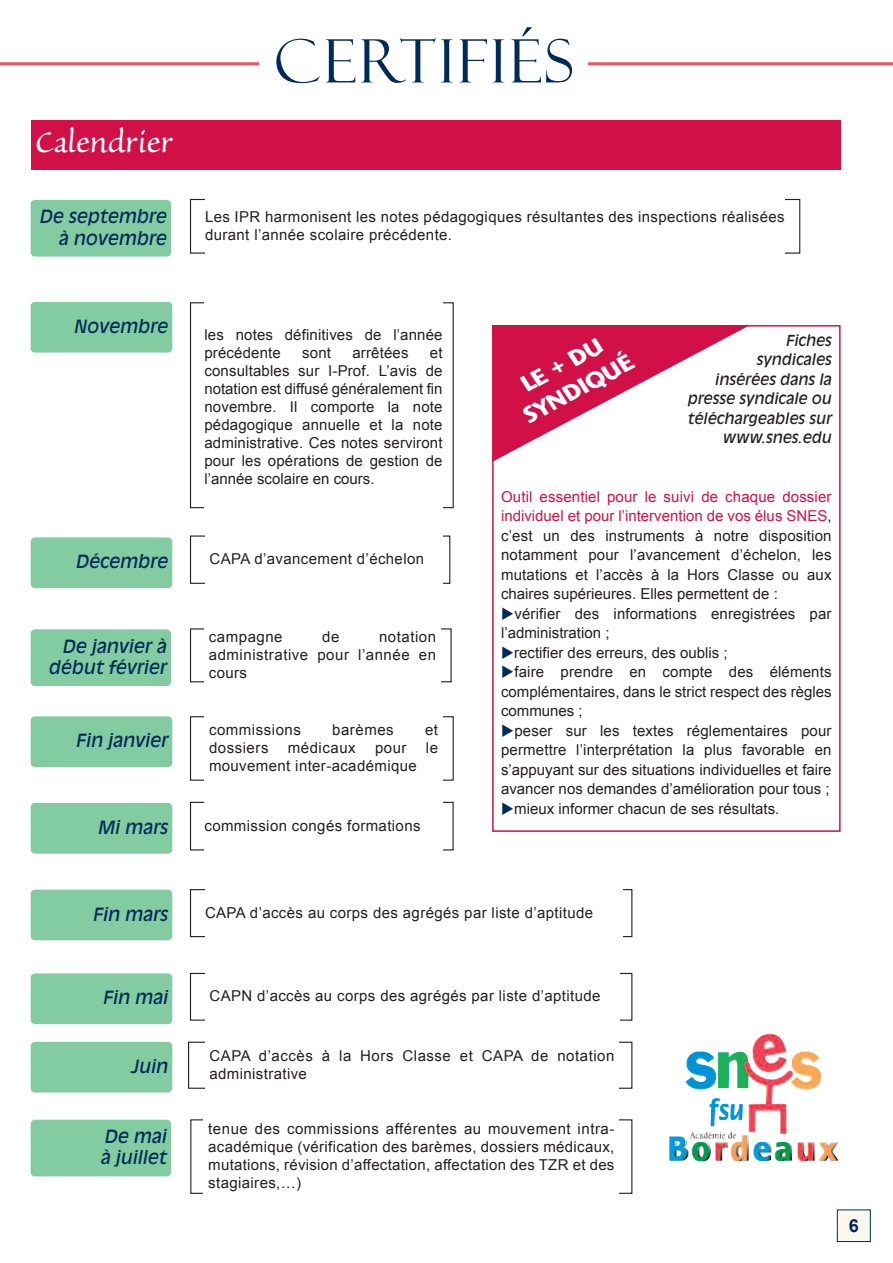
<style>
.page{position:relative;width:893px;height:1263px;background:#fff}
.page>*{position:absolute;margin:0;border:0;box-sizing:border-box;transform-origin:0 0}
.t1{font:60px "Felix Titling";letter-spacing:.05em;color:#002a5a}
.t2{font:37.5px "Sanvito";letter-spacing:-.005em;color:#fff}
.t3{font:700 24px/28.8px "Highlander";color:#fff;text-align:center}
.t4{font:italic 18px/21.6px "Antique Olive";color:#002a5a;text-align:right}
.t5{font:700 18px "Arial";color:#002a5a}
.t6{font:15px/18px "Arial";letter-spacing:.025em;color:#231f20;text-align:justify}
.t7{font:italic 15px/19.5px "Antique Olive";color:#231f20;text-align:right}
.t8{font:15px "Arial";color:#231f20}
.s1{color:#d11048}
.s2{color:#002a5a}
</style>
<div class="page">
<div style="left:31px;top:120px;width:810px;height:50px;background:#d11048"></div>
<hr style="left:0;top:62px;width:893px;height:3px;background:#ef5561">
<div style="left:259px;top:21px;width:329px;height:84px;background:#fff"></div>
<div style="left:31px;top:200px;width:140px;height:57px;background:#83cba0;border-radius:4px"></div>
<div style="left:31px;top:302px;width:141px;height:51px;background:#83cba0;border-radius:4px"></div>
<div style="left:190px;top:535px;width:260px;height:49px;border:1px solid #231f20"></div>
<div style="left:205px;top:533px;width:237px;height:55px;background:#fff"></div>
<div style="left:190px;top:628px;width:262px;height:54px;border:1px solid #231f20"></div>
<div style="left:204px;top:625px;width:237px;height:62px;background:#fff"></div>
<div style="left:190px;top:716px;width:264px;height:65px;border:1px solid #231f20"></div>
<div style="left:204px;top:712px;width:239px;height:74px;background:#fff"></div>
<div style="left:190px;top:802px;width:264px;height:48px;border:1px solid #231f20"></div>
<div style="left:204px;top:799px;width:238px;height:56px;background:#fff"></div>
<svg style="left:492px;top:325px;width:349px;height:507px"></svg>
<svg style="left:492px;top:325px;width:258px;height:137px"></svg>
<img style="left:685px;top:1034px;width:136px;height:105px">
<div style="left:837px;top:1210px;width:33px;height:31px;background:#faf7ef"></div>
<div style="left:837px;top:1210px;width:33px;height:32px;border:1px solid #002a5a"></div>
<div style="left:31px;top:537px;width:141px;height:51px;background:#83cba0;border-radius:4px"></div>
<div style="left:31px;top:629px;width:140px;height:57px;background:#83cba0;border-radius:4px"></div>
<div style="left:31px;top:716px;width:141px;height:51px;background:#83cba0;border-radius:4px"></div>
<div style="left:31px;top:803px;width:141px;height:51px;background:#83cba0;border-radius:4px"></div>
<div style="left:31px;top:890px;width:141px;height:50px;background:#83cba0;border-radius:4px"></div>
<div style="left:31px;top:973px;width:141px;height:51px;background:#83cba0;border-radius:4px"></div>
<div style="left:31px;top:1042px;width:141px;height:50px;background:#83cba0;border-radius:4px"></div>
<div style="left:31px;top:1120px;width:140px;height:56px;background:#83cba0;border-radius:4px"></div>
<h2 class="t2" style="left:35px;top:127px;width:139px">Calendrier</h2>
<p class="t4" style="left:39px;top:207px;width:128px">De septembre à novembre</p>
<h1 class="t1" style="left:274px;top:27px;width:301px">CERTIFIÉS</h1>
<p class="t6" style="left:205px;top:208px;width:581px">Les IPR harmonisent les notes pédagogiques résultantes des inspections réalisées durant l’année scolaire précédente.</p>
<p class="t4" style="left:74px;top:316px;width:96px">Novembre</p>
<p class="t4" style="left:76px;top:552px;width:93px">Décembre</p>
<p class="t4" style="left:48px;top:636px;width:120px">De janvier à début février</p>
<p class="t4" style="left:76px;top:731px;width:94px">Fin janvier</p>
<p class="t4" style="left:98px;top:817px;width:72px">Mi mars</p>
<p class="t6" style="left:204px;top:326px;width:240px">les notes définitives de l’année précédente</p>
<p class="t6" style="left:302px;top:344px;width:30px">sont</p>
<p class="t6" style="left:352px;top:344px;width:58px">arrêtées</p>
<p class="t6" style="left:204px;top:344px;width:240px;text-indent:225px">et consultables sur I-Prof. L’avis de notation est diffusé généralement fin novembre. Il comporte la note pédagogique annuelle et la note administrative. Ces notes serviront pour les opérations de gestion de l’année scolaire en cours.</p>
<p class="t6" style="left:209px;top:550px;width:216px">CAPA d’avancement d’échelon</p>
<p class="t6" style="left:209px;top:628px;width:229px;text-indent:170px">notation administrative pour l’année en cours</p>
<p class="t6" style="left:209px;top:628px;width:75px">campagne</p>
<p class="t6" style="left:322px;top:628px;width:19px">de</p>
<p class="t6" style="left:209px;top:721px;width:93px">commissions</p>
<p class="t6" style="left:332px;top:721px;width:63px">barèmes</p>
<p class="t6" style="left:425px;top:721px;width:15px">et</p>
<p class="t6" style="left:209px;top:739px;width:61px">dossiers</p>
<p class="t6" style="left:288px;top:739px;width:69px">médicaux</p>
<p class="t6" style="left:375px;top:739px;width:33px">pour</p>
<p class="t6" style="left:426px;top:739px;width:14px">le</p>
<p class="t6" style="left:209px;top:757px;width:209px">mouvement inter-académique</p>
<p class="t6" style="left:204px;top:816px;width:218px">commission congés formations</p>
<h3 class="t3" style="left:507px;top:381px;width:122px;rotate:-28deg">LE + DU<br>SYNDIQUÉ</h3>
<p class="t7" style="left:687px;top:331px;width:146px">Fiches<br>syndicales<br>insérées dans la presse syndicale ou téléchargeables sur www.snes.edu</p>
<p class="t6" style="left:501px;top:487px;width:332px;line-height:19.5px"><span class="s1">Outil essentiel pour le suivi de chaque dossier individuel et pour l’intervention de vos élus SNES</span>, c’est un des instruments à notre disposition notamment pour l’avancement d’échelon, les mutations et l’accès à la Hors Classe ou aux chaires supérieures. Elles permettent de :</p>
<p class="t6" style="left:501px;top:604px;width:332px;line-height:19.5px"><span class="s2">◆</span>vérifier des informations enregistrées par l’administration ;</p>
<p class="t8" style="left:501px;top:644px;width:228px"><span class="s2">◆</span>rectifier des erreurs, des oublis ;</p>
<p class="t6" style="left:501px;top:662px;width:332px;line-height:19.5px"><span class="s2">◆</span>faire prendre en compte des éléments complémentaires, dans le strict respect des règles communes ;</p>
<p class="t6" style="left:501px;top:721px;width:332px;line-height:19.5px"><span class="s2">◆</span>peser sur les textes réglementaires pour permettre l’interprétation la plus favorable en s’appuyant sur des situations individuelles et faire avancer nos demandes d’amélioration pour tous ;</p>
<p class="t8" style="left:501px;top:800px;width:280px"><span class="s2">◆</span>mieux informer chacun de ses résultats.</p>
<p class="t4" style="left:93px;top:904px;width:77px">Fin mars</p>
<p class="t4" style="left:103px;top:988px;width:67px">Fin mai</p>
<p class="t6" style="left:205px;top:903px;width:390px">CAPA d’accès au corps des agrégés par liste d’aptitude</p>
<p class="t6" style="left:209px;top:987px;width:392px">CAPN d’accès au corps des agrégés par liste d’aptitude</p>
<p class="t4" style="left:131px;top:1056px;width:39px">Juin</p>
<p class="t6" style="left:209px;top:1046px;width:406px">CAPA d’accès à la Hors Classe et CAPA de notation administrative</p>
<p class="t4" style="left:100px;top:1126px;width:68px;text-align:left">De mai à juillet</p>
<p class="t6" style="left:208px;top:1120px;width:408px">tenue des commissions afférentes au mouvement intra&shy;académique (vérification des barèmes, dossiers médicaux, mutations, révision d’affectation, affectation des TZR et des stagiaires,…)</p>
<p class="t5" style="left:849px;top:1216px;width:12px">6</p>
</div>
